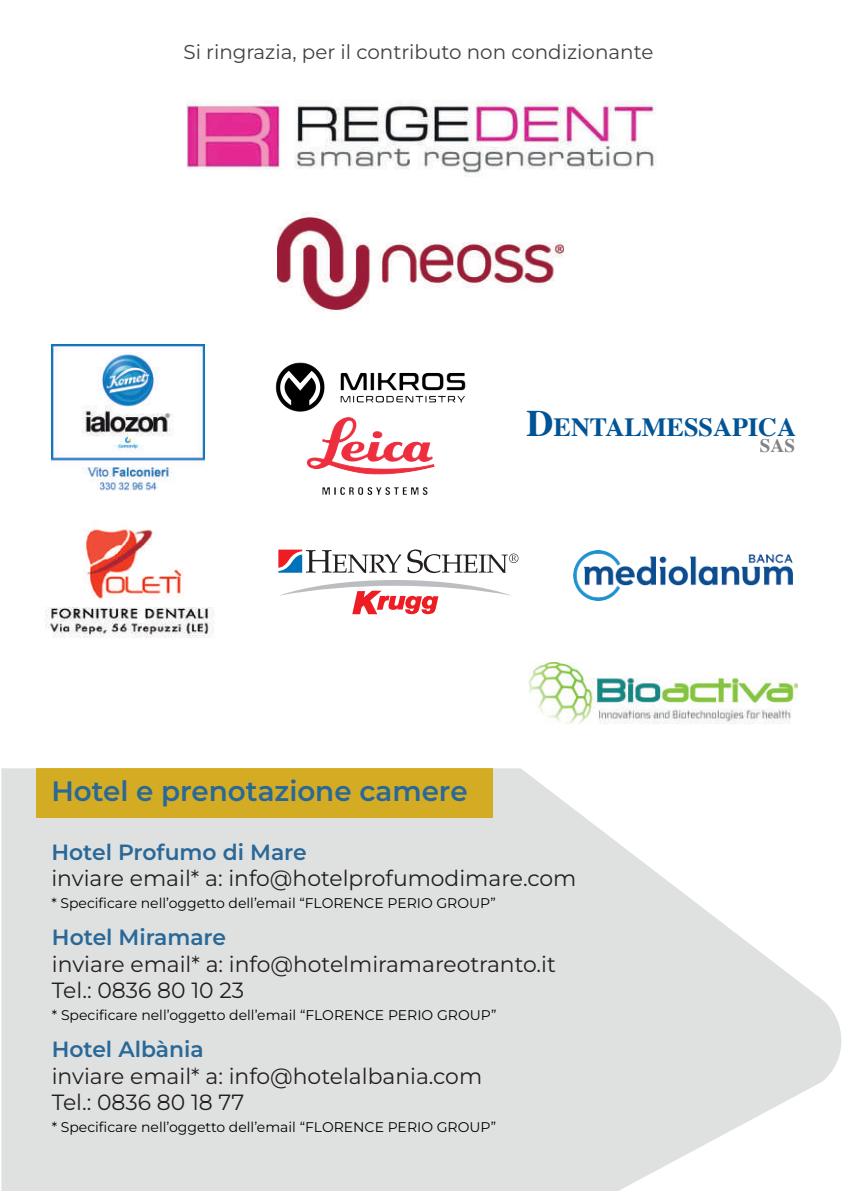
<style>
.page{position:relative;width:842px;height:1191px;background:#fff}
.page>*{position:absolute;margin:0;border:0;box-sizing:border-box;transform-origin:0 0}
.t1{font:600 28px "Montserrat";color:#2a6897}
.t2{font:700 26.2px "Times";color:#005495}
.t3{font:22px/26.4px "Montserrat";color:#231f20}
.t4{font:600 22px "Montserrat";color:#2a6897}
.t5{font:20px "Montserrat";color:#414142}
.t6{font:700 19.2px "Times";color:#808285}
.t7{font:14px "Montserrat";color:#000}
.s1{font-size:37.4px}
</style>
<div class="page">
<svg style="left:1px;top:768px;width:841px;height:422px;fill:#dfe1e1"></svg>
<img style="left:277px;top:212px;width:286px;height:100px">
<img style="left:186px;top:101px;width:470px;height:76px">
<img style="left:573px;top:550px;width:219px;height:50px">
<svg style="left:407px;top:549px;width:111px;height:24px"></svg>
<svg style="left:278px;top:549px;width:123px;height:24px"></svg>
<svg style="left:279px;top:580px;width:232px;height:34px"></svg>
<img style="left:51px;top:344px;width:154px;height:147px">
<img style="left:306px;top:430px;width:129px;height:65px">
<img style="left:275px;top:362px;width:191px;height:68px">
<img style="left:45px;top:528px;width:169px;height:109px">
<div style="left:37px;top:768px;width:456px;height:49px;background:#d3ac24"></div>
<img style="left:528px;top:662px;width:269px;height:62px">
<h3 class="t5" style="left:183px;top:38px;width:471px">Si ringrazia, per il contributo non condizionante</h3>
<h2 class="t2" style="left:527px;top:401px;width:271px"><span class="s1">D</span>ENTALMESSAPICA</h2>
<h3 class="t6" style="left:760px;top:427px;width:37px">SAS</h3>
<h1 class="t1" style="left:51px;top:772px;width:418px">Hotel e prenotazione camere</h1>
<h3 class="t4" style="left:51px;top:837px;width:257px">Hotel Profumo di Mare</h3>
<h3 class="t3" style="left:51px;top:864px;width:526px">inviare email* a: info@hotelprofumodimare.com</h3>
<p class="t7" style="left:51px;top:894px;width:446px">* Specificare nell’oggetto dell’email “FLORENCE PERIO GROUP”</p>
<h3 class="t4" style="left:52px;top:922px;width:176px">Hotel Miramare</h3>
<h3 class="t3" style="left:52px;top:950px;width:505px">inviare email* a: info@hotelmiramareotranto.it<br>Tel.: 0836 80 10 23</h3>
<p class="t7" style="left:52px;top:1005px;width:446px">* Specificare nell’oggetto dell’email “FLORENCE PERIO GROUP”</p>
<h3 class="t4" style="left:52px;top:1034px;width:154px">Hotel Albània</h3>
<h3 class="t3" style="left:52px;top:1062px;width:432px">inviare email* a: info@hotelalbania.com<br>Tel.: 0836 80 18 77</h3>
<p class="t7" style="left:52px;top:1117px;width:446px">* Specificare nell’oggetto dell’email “FLORENCE PERIO GROUP”</p>
</div>
